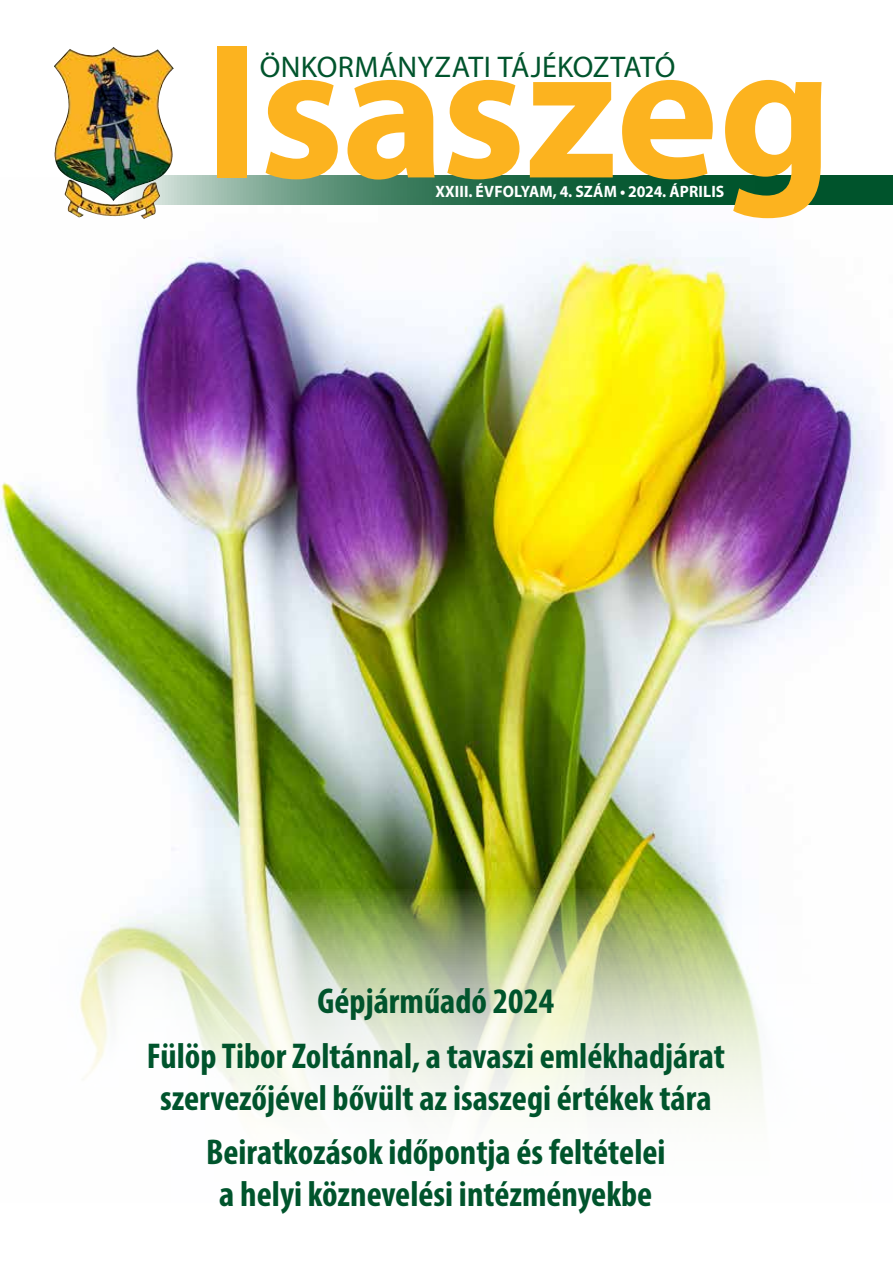
<style>
.page{position:relative;width:893px;height:1263px;background:#fff}
.page>*{position:absolute;margin:0;border:0;box-sizing:border-box;transform-origin:0 0}
.t1{font:700 195px "Myriad Pro";letter-spacing:-.005em;color:#fcb31f}
.t2{font:700 condensed 36px/54.8px "Myriad Pro";color:#00542c;text-align:center}
.t3{font:30px "Myriad Pro";letter-spacing:.01em;color:#00542c}
.t4{font:700 16.5px "Myriad Pro";letter-spacing:.01em;color:#fff;scale:.95 1}
</style>
<div class="page">
<img style="left:0;top:231px;width:880px;height:658px">
<svg style="left:174px;top:175px;width:719px;height:30px;background:#307453"></svg>
<img style="left:54px;top:47px;width:120px;height:172px">
<img style="left:61px;top:48px;width:52px;height:10px">
<img style="left:80px;top:889px;width:683px;height:219px">
<h1 class="t1" style="left:204px;top:-15px;width:630px">Isaszeg</h1>
<p class="t3" style="left:260px;top:48px;width:417px">ÖNKORMÁNYZATI TÁJÉKOZTATÓ</p>
<p class="t4" style="left:435px;top:181px;width:306px">XXIII. ÉVFOLYAM, 4. SZÁM • 2024. ÁPRILIS</p>
<p class="t2" style="left:147px;top:973px;width:580px">Gépjárműadó 2024<br>Fülöp Tibor Zoltánnal, a tavaszi emlékhadjárat</p>
<p class="t2" style="left:160px;top:1069px;width:553px">szervezőjével bővült az isaszegi értékek tára<br>Beiratkozások időpontja és feltételei</p>
<p class="t2" style="left:219px;top:1166px;width:435px">a helyi köznevelési intézményekbe</p>
</div>
